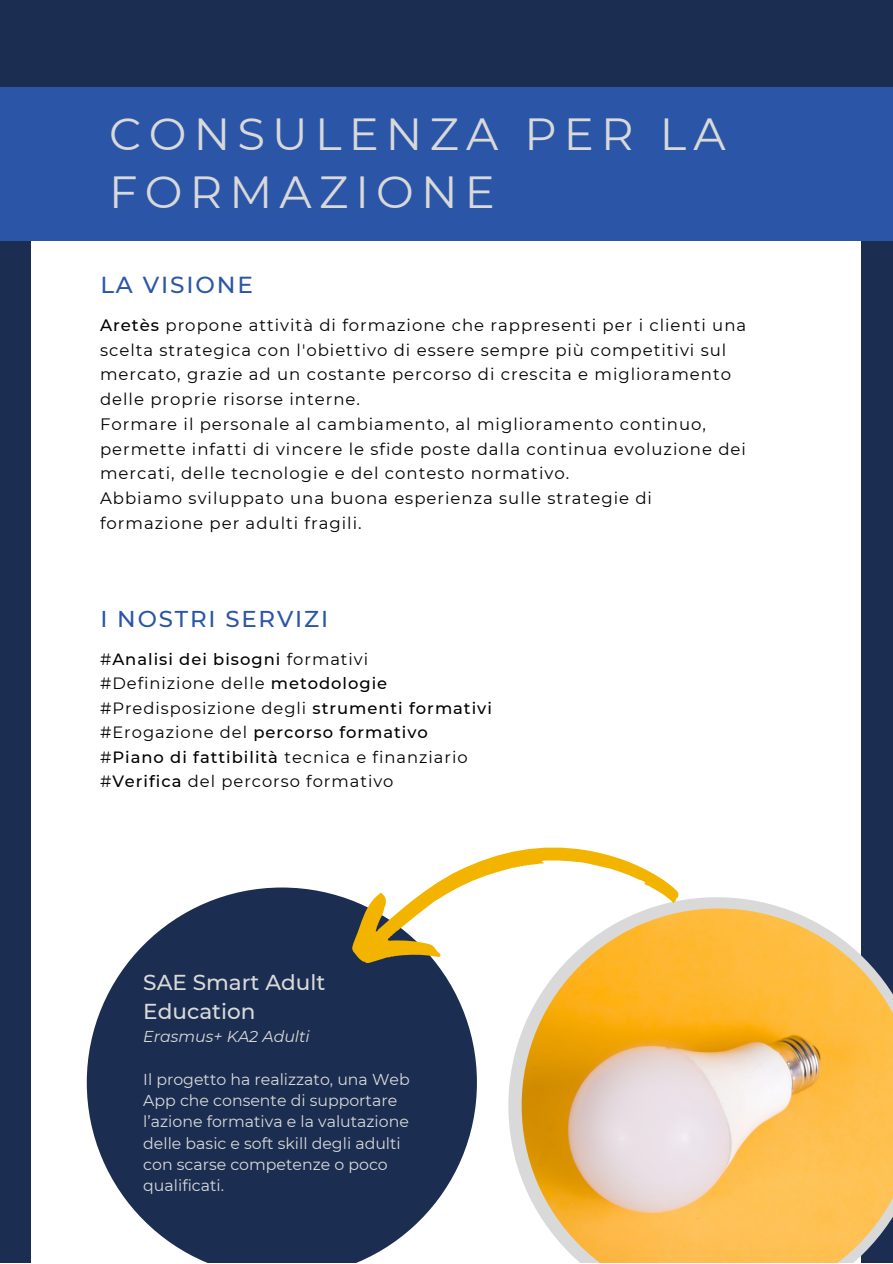
<style>
.page{position:relative;width:893px;height:1264px;background:#fff}
.page>*{position:absolute;margin:0;border:0;box-sizing:border-box;transform-origin:0 0}
.t1{font:44.85px "Montserrat";letter-spacing:.16em;color:#d9d9d9}
.t2{font:500 23.1px "Montserrat";letter-spacing:.08em;color:#2b56a8}
.t3{font:500 22.95px "Montserrat";letter-spacing:.08em;color:#2b56a8}
.t4{font:500 21.6px/29.2px "Montserrat";color:#d9d9d9}
.t5{font:16.5px/24.8px "Montserrat";letter-spacing:.06em;color:#000}
.t6{font:16.35px "Montserrat";letter-spacing:.06em;color:#000}
.t7{font:500 16.35px "Montserrat";letter-spacing:.06em;color:#000}
.t8{font:15.75px/21.3px "Montserrat";color:#d9d9d9}
.t9{font:italic 15.75px "Montserrat";color:#d9d9d9}
.s1{font-weight:500}
.s2{font-weight:400}
</style>
<div class="page">
<div style="left:0;top:0;width:892px;height:1262px;background:#1b2d50"></div>
<div style="left:32px;top:118px;width:828px;height:1144px;background:#fff"></div>
<div style="left:0;top:87px;width:892px;height:153px;background:#2b56a8"></div>
<svg style="left:87px;top:887px;width:390px;height:375px;fill:#1b2d50"></svg>
<svg style="left:508px;top:897px;width:353px;height:279px"></svg>
<img style="left:521px;top:908px;width:371px;height:354px">
<svg style="left:335px;top:847px;width:346px;height:137px"></svg>
<p class="t1" style="left:109px;top:107px;width:618px">CONSULENZA PER LA</p>
<p class="t1" style="left:109px;top:164px;width:387px">FORMAZIONE</p>
<p class="t2" style="left:100px;top:270px;width:154px">LA VISIONE</p>
<p class="t5" style="left:100px;top:312px;width:647px"><span class="s1">Aretès</span> propone attività di formazione che rappresenti per i clienti una scelta strategica con l'obiettivo di essere sempre più competitivi sul mercato, grazie ad un costante percorso di crescita e miglioramento delle proprie risorse interne.</p>
<p class="t5" style="left:100px;top:411px;width:647px">Formare il personale al cambiamento, al miglioramento continuo, permette infatti di vincere le sfide poste dalla continua evoluzione dei mercati, delle tecnologie e del contesto normativo.</p>
<p class="t5" style="left:100px;top:486px;width:553px">Abbiamo sviluppato una buona esperienza sulle strategie di formazione per adulti fragili.</p>
<p class="t3" style="left:100px;top:604px;width:229px">I NOSTRI SERVIZI</p>
<p class="t7" style="left:100px;top:649px;width:269px"><span class="s2">#</span>Analisi dei bisogni <span class="s2">formativi</span></p>
<p class="t6" style="left:100px;top:673px;width:289px">#Definizione delle <span class="s1">metodologie</span></p>
<p class="t6" style="left:100px;top:698px;width:393px">#Predisposizione degli <span class="s1">strumenti formativi</span></p>
<p class="t7" style="left:100px;top:722px;width:329px"><span class="s2">#Erogazione del</span> percorso formativo</p>
<p class="t6" style="left:100px;top:746px;width:369px">#<span class="s1">Piano di fattibilità</span> tecnica e finanziario</p>
<p class="t6" style="left:100px;top:771px;width:295px">#<span class="s1">Verifica</span> del percorso formativo</p>
<p class="t4" style="left:143px;top:967px;width:183px">SAE Smart Adult<br>Education</p>
<p class="t9" style="left:143px;top:1026px;width:168px">Erasmus+ KA2 Adulti</p>
<p class="t8" style="left:143px;top:1068px;width:268px">Il progetto ha realizzato, una Web<br>App che consente di supportare l’azione formativa e la valutazione delle basic e soft skill degli adulti con scarse competenze o poco qualificati.</p>
</div>
